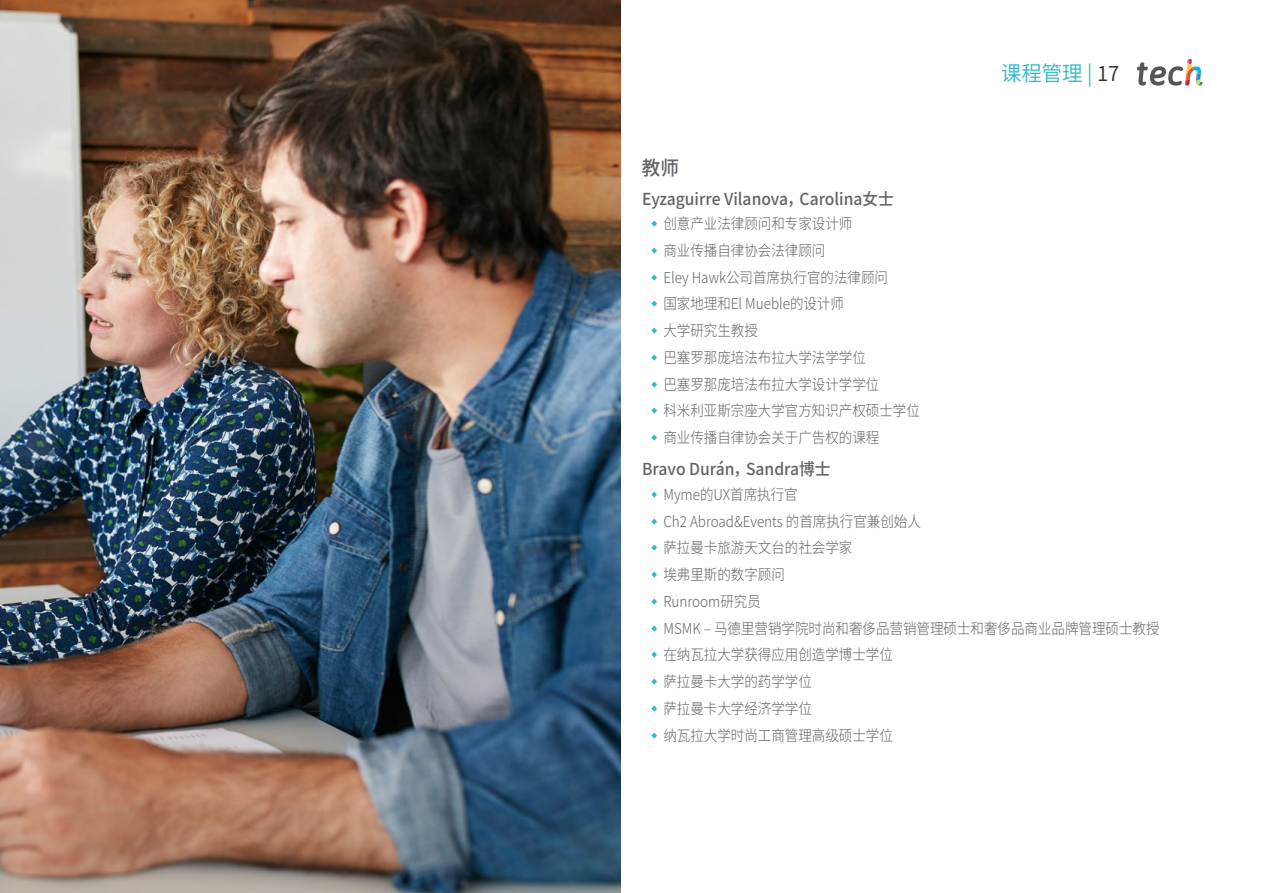
<style>
.page{position:relative;width:1263px;height:893px;background:#fff}
.page>*{position:absolute;margin:0;border:0;box-sizing:border-box;transform-origin:0 0}
.t1{font:21px "Source Han Sans CN";color:#2db8c5}
.t2{font:500 19.5px "Source Han Sans CN";color:#61646a;scale:.95 1}
.t3{font:500 16.5px "Source Han Sans CN";color:#61646a;scale:.95 1}
.t4{font:300 15px/26.7px "Source Han Sans CN";color:#61646a;scale:.9 1}
.s1{color:#312e20}
</style>
<div class="page">
<img style="left:0;top:0;width:621px;height:893px">
<svg style="left:1137px;top:59px;width:65px;height:27px"></svg>
<h1 class="t1" style="left:1001px;top:61px;width:120px">课程管理 | <span class="s1">17</span></h1>
<h2 class="t2" style="left:642px;top:157px;width:41px">教师</h2>
<p class="t3" style="left:642px;top:189px;width:267px">Eyzaguirre Vilanova，Carolina女士</p>
<p class="t4" style="left:663px;top:211px;width:286px">创意产业法律顾问和专家设计师<br>商业传播自律协会法律顾问<br>Eley Hawk公司首席执行官的法律顾问<br>国家地理和El Mueble的设计师<br>大学研究生教授<br>巴塞罗那庞培法布拉大学法学学位<br>巴塞罗那庞培法布拉大学设计学学位<br>科米利亚斯宗座大学官方知识产权硕士学位商业传播自律协会关于广告权的课程</p>
<p class="t3" style="left:642px;top:460px;width:200px">Bravo Durán，Sandra博士</p>
<p class="t4" style="left:663px;top:481px;width:553px">Myme的UX首席执行官<br>Ch2 Abroad&amp;Events 的首席执行官兼创始人<br>萨拉曼卡旅游天文台的社会学家<br>埃弗里斯的数字顾问<br>Runroom研究员<br>MSMK – 马德里营销学院时尚和奢侈品营销管理硕士和奢侈品商业品牌管理硕士教授在纳瓦拉大学获得应用创造学博士学位<br>萨拉曼卡大学的药学学位<br>萨拉曼卡大学经济学学位<br>纳瓦拉大学时尚工商管理高级硕士学位</p>
</div>
